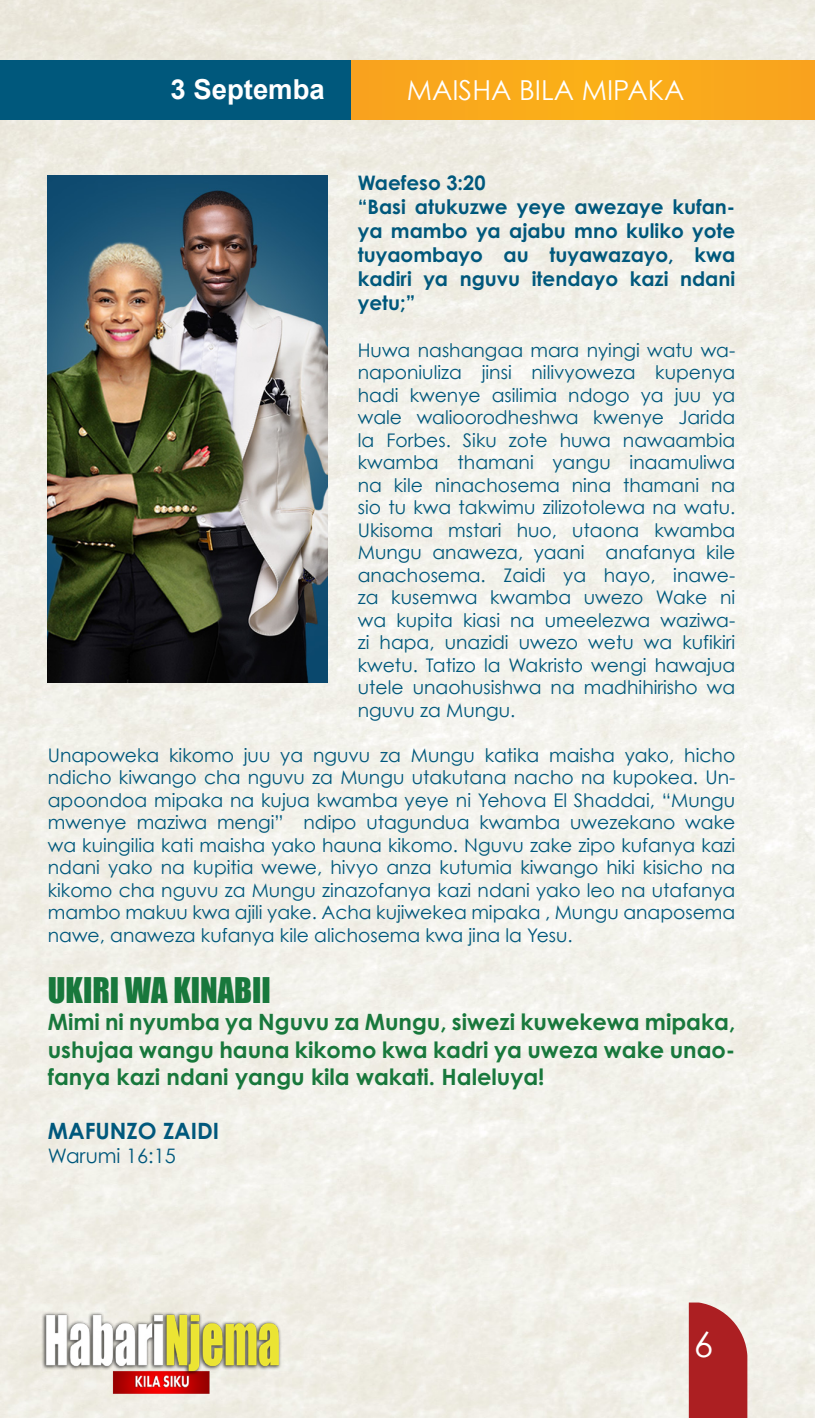
<style>
.page{position:relative;width:815px;height:1418px;background:#fff}
.page>*{position:absolute;margin:0;border:0;box-sizing:border-box;transform-origin:0 0}
.t1{font:35px "Century Gothic";color:#fff}
.t2{font:32.5px "Impact";color:#18783c}
.t3{font:27.5px "Century Gothic";color:#fff}
.t4{font:700 27.5px "Arial";color:#fff}
.t5{font:700 22.5px/27px "Century Gothic Pro";color:#18783c;text-align:justify}
.t6{font:700 22.5px "Century Gothic Pro";color:#00587c}
.t7{font:700 20px/24px "Century Gothic Pro";color:#00587c;text-align:justify}
.t8{font:20px "Century Gothic";color:#00587c}
.t9{font:18.75px/22.5px "Century Gothic";color:#00587c;text-align:justify}
</style>
<div class="page">
<img style="left:0;top:0;width:815px;height:1417px">
<div style="left:168px;top:60px;width:647px;height:60px;background:#f9a91c"></div>
<div style="left:0;top:60px;width:351px;height:60px;background:#00587c"></div>
<div style="left:689px;top:1302px;width:58px;height:115px;background:#ac1f22"></div>
<img style="left:39px;top:1305px;width:246px;height:94px">
<img style="left:48px;top:175px;width:280px;height:507px">
<p class="t4" style="left:170px;top:72px;width:156px">3 Septemba</p>
<p class="t3" style="left:407px;top:73px;width:279px">MAISHA BILA MIPAKA</p>
<p class="t7" style="left:358px;top:170px;width:129px">Waefeso 3:20</p>
<p class="t7" style="left:358px;top:194px;width:379px">“Basi atukuzwe yeye awezaye kufan&shy;ya mambo ya ajabu mno kuliko yote tuyaombayo au tuyawazayo, kwa kadiri ya nguvu itendayo kazi ndani yetu;”</p>
<p class="t9" style="left:358px;top:338px;width:379px">Huwa nashangaa mara nyingi watu wa&shy;naponiuliza jinsi nilivyoweza kupenya hadi kwenye asilimia ndogo ya juu ya wale walioorodheshwa kwenye Jarida la Forbes. Siku zote huwa nawaambia kwamba thamani yangu inaamuliwa na kile ninachosema nina thamani na sio tu kwa takwimu zilizotolewa na watu.<br>Ukisoma mstari huo, utaona kwamba Mungu anaweza, yaani anafanya kile anachosema. Zaidi ya hayo, inawe&shy;za kusemwa kwamba uwezo Wake ni wa kupita kiasi na umeelezwa waziwa&shy;zi hapa, unazidi uwezo wetu wa kufikiri kwetu. Tatizo la Wakristo wengi hawajua utele unaohusishwa na madhihirisho wa nguvu za Mungu.</p>
<p class="t9" style="left:48px;top:743px;width:689px">Unapoweka kikomo juu ya nguvu za Mungu katika maisha yako, hicho ndicho kiwango cha nguvu za Mungu utakutana nacho na kupokea. Un&shy;apoondoa mipaka na kujua kwamba yeye ni Yehova El Shaddai, “Mungu mwenye maziwa mengi” ndipo utagundua kwamba uwezekano wake wa kuingilia kati maisha yako hauna kikomo. Nguvu zake zipo kufanya kazi ndani yako na kupitia wewe, hivyo anza kutumia kiwango hiki kisicho na kikomo cha nguvu za Mungu zinazofanya kazi ndani yako leo na utafanya mambo makuu kwa ajili yake. Acha kujiwekea mipaka , Mungu anaposema nawe, anaweza kufanya kile alichosema kwa jina la Yesu.</p>
<p class="t2" style="left:48px;top:965px;width:225px">UKIRI WA KINABII</p>
<p class="t5" style="left:48px;top:1008px;width:689px">Mimi ni nyumba ya Nguvu za Mungu, siwezi kuwekewa mipaka, ushujaa wangu hauna kikomo kwa kadri ya uweza wake unao&shy;fanya kazi ndani yangu kila wakati. Haleluya!</p>
<p class="t6" style="left:48px;top:1116px;width:173px">MAFUNZO ZAIDI</p>
<p class="t8" style="left:48px;top:1143px;width:130px">Warumi 16:15</p>
<h1 class="t1" style="left:694px;top:1322px;width:21px">6</h1>
</div>
